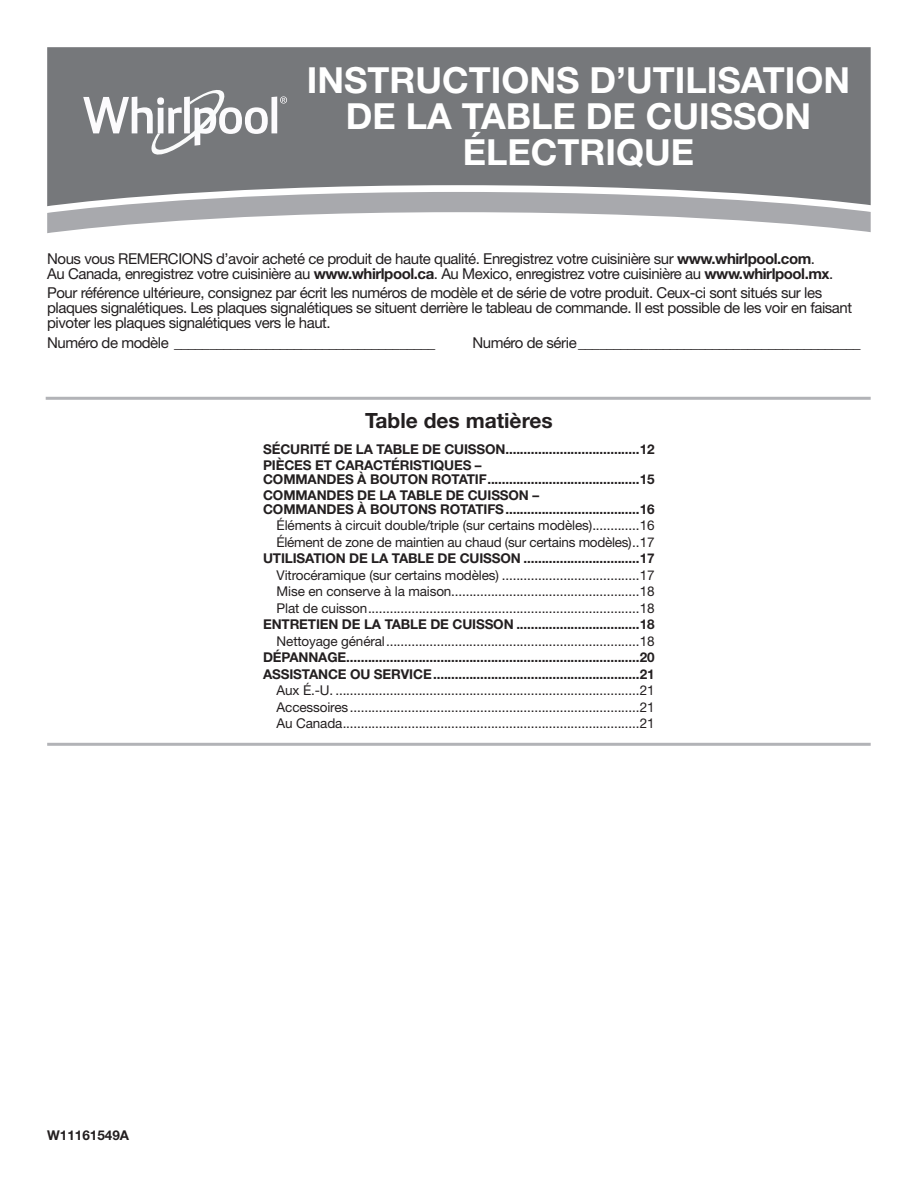
<style>
.page{position:relative;width:918px;height:1188px;background:#fff}
.page>*{position:absolute;margin:0;border:0;box-sizing:border-box;transform-origin:0 0}
.Cover_Heading_1{font:700 36px/36px "Helvetica Neue LT Std";color:#fff;text-align:center}
.Cover_TOC{font:700 21px "Helvetica Neue LT Std";color:#231f20}
.Heading_3_No_Bold{font:15px/15px "Helvetica Neue LT Std";letter-spacing:-.03em;color:#231f20}
.TOC_2{font:13.5px "Helvetica Neue LT Std";letter-spacing:-.01em;color:#231f20}
.TOC_1{font:700 13.5px/13.5px "Helvetica Neue LT Std";letter-spacing:-.01em;color:#231f20}
.Part_Number{font:700 13.5px "Helvetica Neue LT Std";color:#231f20}
.s1{font-weight:700}
</style>
<div class="page">
<div style="left:47px;top:47px;width:824px;height:145px;background:#76787b"></div>
<svg style="left:47px;top:192px;width:824px;height:41px"></svg>
<svg style="left:83px;top:87px;width:204px;height:72px"></svg>
<hr style="left:46px;top:397px;width:825px;height:3px;background:#b2b3b7">
<hr style="left:47px;top:743px;width:824px;height:3px;background:#b2b3b7">
<p class="Cover_Heading_1" style="left:307px;top:61px;width:545px">INSTRUCTIONS D’UTILISATION<br>DE LA TABLE DE CUISSON<br>ÉLECTRIQUE</p>
<p class="Heading_3_No_Bold" style="left:47px;top:251px;width:788px">Nous vous REMERCIONS d’avoir acheté ce produit de haute qualité. Enregistrez votre cuisinière sur <span class="s1">www.whirlpool.com</span>.<br>Au Canada, enregistrez votre cuisinière au <span class="s1">www.whirlpool.ca</span>. Au Mexico, enregistrez votre cuisinière au <span class="s1">www.whirlpool.mx</span>.</p>
<p class="Heading_3_No_Bold" style="left:47px;top:285px;width:807px">Pour référence ultérieure, consignez par écrit les numéros de modèle et de série de votre produit. Ceux-ci sont situés sur les plaques signalétiques. Les plaques signalétiques se situent derrière le tableau de commande. Il est possible de les voir en faisant pivoter les plaques signalétiques vers le haut.</p>
<p class="Heading_3_No_Bold" style="left:47px;top:335px;width:390px">Numéro de modèle _____________________________________</p>
<p class="Heading_3_No_Bold" style="left:472px;top:335px;width:390px">Numéro de série________________________________________</p>
<p class="Cover_TOC" style="left:365px;top:408px;width:189px">Table des matières</p>
<p class="TOC_1" style="left:263px;top:442px;width:393px">SÉCURITÉ DE LA TABLE DE CUISSON.....................................12</p>
<p class="TOC_1" style="left:263px;top:459px;width:393px">PIÈCES ET CARACTÉRISTIQUES –<br>COMMANDES À BOUTON ROTATIF..........................................15</p>
<p class="TOC_1" style="left:263px;top:489px;width:393px">COMMANDES DE LA TABLE DE CUISSON –<br>COMMANDES À BOUTONS ROTATIFS.....................................16</p>
<p class="TOC_2" style="left:277px;top:518px;width:380px">Éléments à circuit double/triple (sur certains modèles).............16</p>
<p class="TOC_2" style="left:277px;top:534px;width:380px">Élément de zone de maintien au chaud (sur certains modèles)..17</p>
<p class="TOC_1" style="left:263px;top:552px;width:393px">UTILISATION DE LA TABLE DE CUISSON ................................17</p>
<p class="TOC_2" style="left:277px;top:567px;width:380px">Vitrocéramique (sur certains modèles) ......................................17</p>
<p class="TOC_2" style="left:277px;top:584px;width:380px">Mise en conserve à la maison....................................................18</p>
<p class="TOC_2" style="left:277px;top:600px;width:380px">Plat de cuisson...........................................................................18</p>
<p class="TOC_1" style="left:263px;top:618px;width:393px">ENTRETIEN DE LA TABLE DE CUISSON ..................................18</p>
<p class="TOC_2" style="left:277px;top:633px;width:380px">Nettoyage général......................................................................18</p>
<p class="TOC_1" style="left:263px;top:651px;width:393px">DÉPANNAGE.................................................................................20</p>
<p class="TOC_1" style="left:263px;top:667px;width:393px">ASSISTANCE OU SERVICE.........................................................21</p>
<p class="TOC_2" style="left:277px;top:683px;width:380px">Aux É.-U. ....................................................................................21</p>
<p class="TOC_2" style="left:277px;top:699px;width:380px">Accessoires................................................................................21</p>
<p class="TOC_2" style="left:277px;top:716px;width:380px">Au Canada..................................................................................21</p>
<p class="Part_Number" style="left:47px;top:1127px;width:84px">W11161549A</p>
</div>
